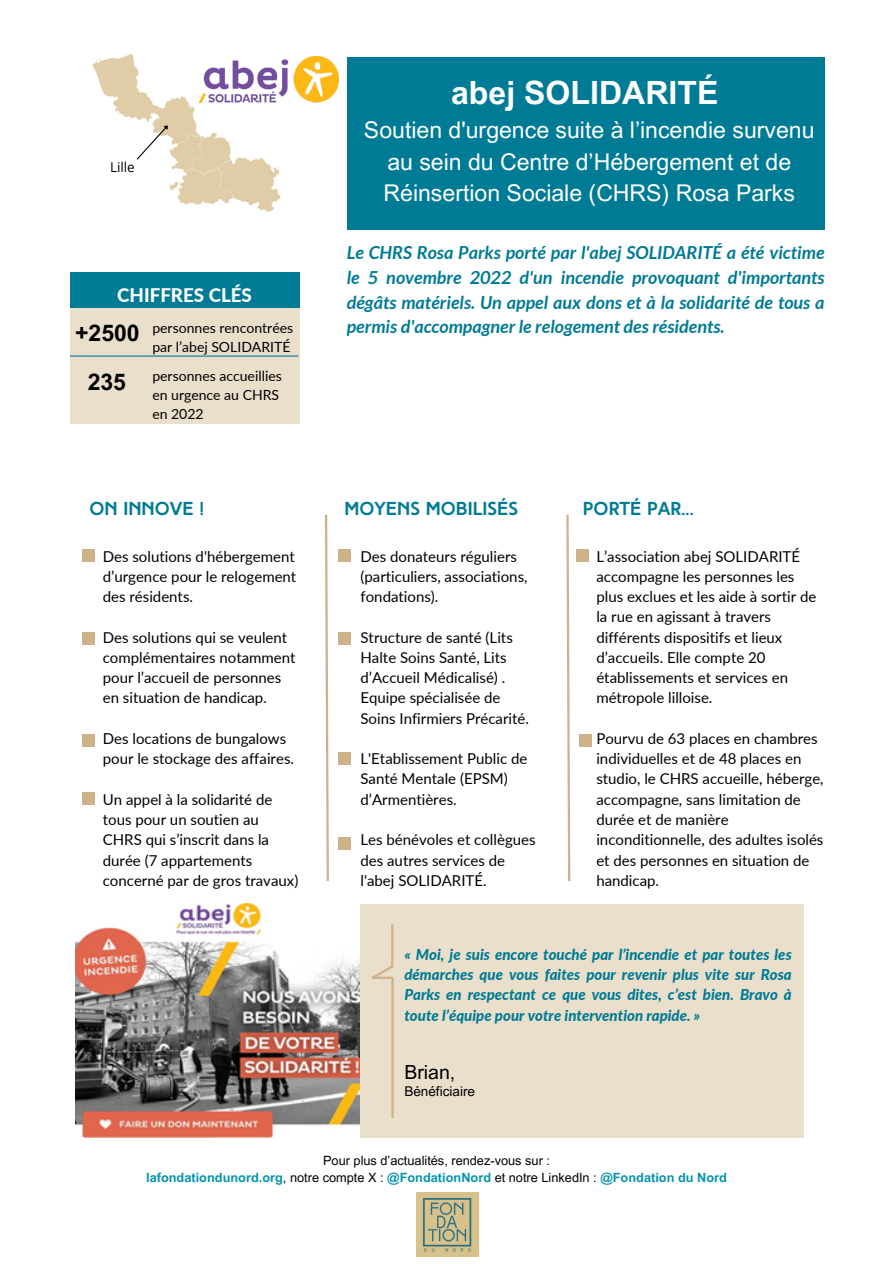
<style>
.page{position:relative;width:894px;height:1264px;background:#fff}
.page>*{position:absolute;margin:0;border:0;box-sizing:border-box;transform-origin:0 0}
.t1{font:700 32.1px "Arial MT Pro";color:#fff}
.t2{font:23.1px/31.5px "Arial MT Pro";color:#fff;text-align:center}
.t3{font:700 22.95px "Arial MT Pro";color:#000}
.t4{font:19.5px "Arial MT Pro";color:#000}
.t5{font:700 18.75px "High Tide";color:#007b95}
.t6{font:800 18.75px "Lato";color:#fff}
.t7{font:italic 700 18px/24.8px "Lato";color:#007b95;text-align:justify}
.t8{font:15px/20.2px "Lato";color:#000}
.t9{font:italic 800 15px/20.2px "Lato";color:#007b95;text-align:justify}
.t10{font:13.95px "Lato";color:#000}
.t11{font:13.5px "Arial MT Pro";color:#000}
.t12{font:13.5px "Open Sans";color:#000}
.t13{font:700 12.75px "Arial MT Pro";color:#0594af}
.t14{font:12.75px "Arial MT Pro";color:#000}
.s1{font-weight:400;color:#000}
</style>
<div class="page">
<div style="left:346px;top:57px;width:478px;height:172px;background:#007b95"></div>
<img style="left:92px;top:54px;width:189px;height:158px">
<svg style="left:325px;top:514px;width:4px;height:367px"></svg>
<svg style="left:566px;top:514px;width:5px;height:367px"></svg>
<div style="left:82px;top:631px;width:13px;height:13px;background:#cfb18a"></div>
<div style="left:82px;top:549px;width:13px;height:13px;background:#cfb18a"></div>
<div style="left:82px;top:792px;width:13px;height:13px;background:#cfb18a"></div>
<div style="left:338px;top:549px;width:12px;height:12px;background:#cfb18a"></div>
<div style="left:338px;top:631px;width:12px;height:13px;background:#cfb18a"></div>
<div style="left:338px;top:837px;width:12px;height:12px;background:#cfb18a"></div>
<div style="left:576px;top:549px;width:13px;height:13px;background:#cfb18a"></div>
<svg style="left:135px;top:122px;width:36px;height:39px"></svg>
<img style="left:416px;top:1192px;width:64px;height:64px">
<div style="left:70px;top:272px;width:229px;height:39px;background:#007b95"></div>
<div style="left:70px;top:308px;width:229px;height:116px;background:#eadfcb"></div>
<hr style="left:70px;top:355px;width:228px;height:1px;background:#007b95">
<div style="left:311px;top:903px;width:492px;height:234px;background:#eadfcb"></div>
<hr style="left:391px;top:977px;width:2px;height:141px;background:#cfb18a">
<svg style="left:372px;top:963px;width:22px;height:18px"></svg>
<hr style="left:391px;top:924px;width:2px;height:43px;background:#cfb18a">
<div style="left:82px;top:734px;width:13px;height:13px;background:#cfb18a"></div>
<div style="left:338px;top:752px;width:12px;height:13px;background:#cfb18a"></div>
<img style="left:76px;top:903px;width:283px;height:234px">
<img style="left:200px;top:57px;width:138px;height:45px">
<div style="left:579px;top:734px;width:13px;height:13px;background:#cfb18a"></div>
<p class="t12" style="left:110px;top:157px;width:26px">Lille</p>
<p class="t6" style="left:117px;top:283px;width:136px">CHIFFRES CLÉS</p>
<p class="t3" style="left:75px;top:324px;width:66px">+2500</p>
<p class="t10" style="left:152px;top:319px;width:142px">personnes rencontrées</p>
<p class="t10" style="left:152px;top:338px;width:140px">par l’abej SOLIDARITÉ</p>
<p class="t3" style="left:88px;top:373px;width:40px">235</p>
<p class="t10" style="left:152px;top:367px;width:131px">personnes accueillies</p>
<p class="t10" style="left:152px;top:386px;width:128px">en urgence au CHRS</p>
<p class="t10" style="left:152px;top:405px;width:53px">en 2022</p>
<p class="t1" style="left:451px;top:80px;width:269px">abej SOLIDARITÉ</p>
<p class="t2" style="left:364px;top:117px;width:452px">Soutien d'urgence suite à l’incendie survenu au sein du Centre d’Hébergement et de<br>Réinsertion Sociale (CHRS) Rosa Parks</p>
<p class="t7" style="left:346px;top:240px;width:479px">Le CHRS Rosa Parks porté par l'abej SOLIDARITÉ a été victime le 5 novembre 2022 d'un incendie provoquant d'importants dégâts matériels. Un appel aux dons et à la solidarité de tous a permis d'accompagner le relogement des résidents.</p>
<p class="t5" style="left:89px;top:501px;width:116px">ON INNOVE !</p>
<p class="t5" style="left:344px;top:501px;width:175px">MOYENS MOBILISÉS</p>
<p class="t5" style="left:582px;top:501px;width:113px">PORTÉ PAR...</p>
<p class="t8" style="left:103px;top:545px;width:195px;text-align:justify">Des solutions d'hébergement d’urgence pour le relogement des résidents.</p>
<p class="t8" style="left:103px;top:626px;width:194px">Des solutions qui se veulent complémentaires notamment pour l’accueil de personnes en situation de handicap.</p>
<p class="t8" style="left:103px;top:728px;width:193px">Des locations de bungalows pour le stockage des affaires.</p>
<p class="t8" style="left:103px;top:788px;width:197px">Un appel à la solidarité de tous pour un soutien au<br>CHRS qui s’inscrit dans la durée (7 appartements concerné par de gros travaux)</p>
<p class="t8" style="left:360px;top:545px;width:168px">Des donateurs réguliers (particuliers, associations, fondations).</p>
<p class="t8" style="left:360px;top:626px;width:170px">Structure de santé (Lits<br>Halte Soins Santé, Lits d’Accueil Médicalisé) .<br>Equipe spécialisée de<br>Soins Infirmiers Précarité.</p>
<p class="t8" style="left:360px;top:748px;width:168px">L'Etablissement Public de<br>Santé Mentale (EPSM) d’Armentières.</p>
<p class="t8" style="left:360px;top:829px;width:176px">Les bénévoles et collègues des autres services de l'abej SOLIDARITÉ.</p>
<p class="t8" style="left:596px;top:545px;width:221px">L’association abej SOLIDARITÉ accompagne les personnes les plus exclues et les aide à sortir de la rue en agissant à travers différents dispositifs et lieux d’accueils. Elle compte 20 établissements et services en métropole lilloise.</p>
<p class="t8" style="left:596px;top:728px;width:229px">Pourvu de 63 places en chambres individuelles et de 48 places en studio, le CHRS accueille, héberge, accompagne, sans limitation de durée et de manière inconditionnelle, des adultes isolés et des personnes en situation de handicap.</p>
<p class="t9" style="left:404px;top:944px;width:389px">« Moi, je suis encore touché par l’incendie et par toutes les démarches que vous faites pour revenir plus vite sur Rosa Parks en respectant ce que vous dites, c’est bien. Bravo à toute l’équipe pour votre intervention rapide. »</p>
<p class="t4" style="left:404px;top:1064px;width:52px">Brian,</p>
<p class="t11" style="left:404px;top:1085px;width:72px">Bénéficiaire</p>
<p class="t14" style="left:323px;top:1156px;width:228px">Pour plus d’actualités, rendez-vous sur :</p>
<p class="t13" style="left:146px;top:1173px;width:582px">lafondationdunord.org<span class="s1">, notre compte X :</span> @FondationNord <span class="s1">et notre LinkedIn :</span> @Fondation du Nord</p>
</div>
